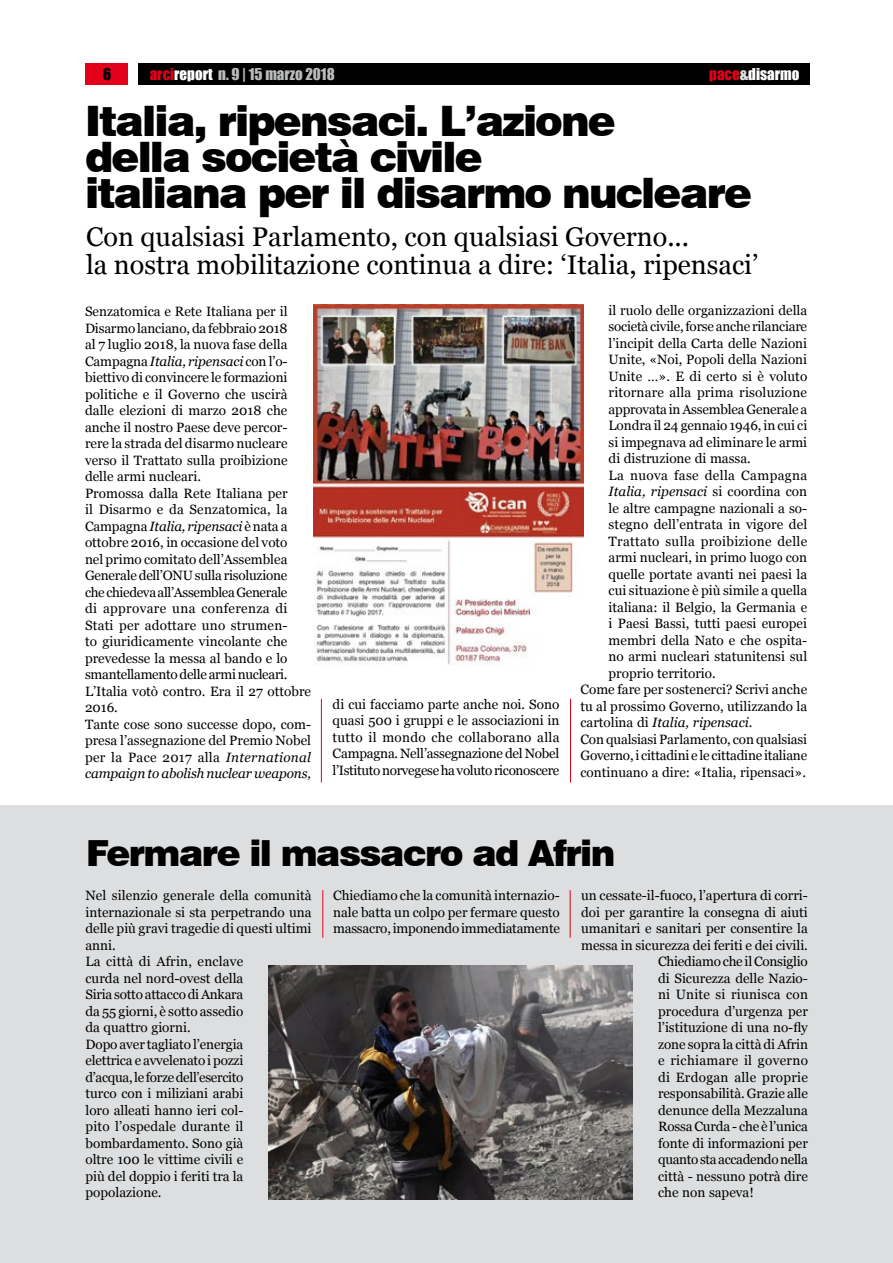
<style>
.page{position:relative;width:893px;height:1263px;background:#fff}
.page>*{position:absolute;margin:0;border:0;box-sizing:border-box;transform-origin:0 0}
.t1{font:900 42px/36px "Swiss 721 BT";letter-spacing:-.045em;color:#000}
.t2{font:900 36px "Swiss 721 BT";letter-spacing:-.045em;color:#000}
.t3{font:27px/28.5px "Georgia";color:#000}
.t4{font:15px "Impact";color:#b9bbbc}
.t5{font:15px "Impact";color:#fff}
.t6{font:15px "Impact";color:#000}
.t7{font:13.5px/16.5px "Georgia";color:#000}
.t8{font:italic 13.5px "Georgia";color:#000}
.t9{font:13.5px "Georgia";letter-spacing:.025em;color:#000}
.t10{font:13.5px "Georgia";letter-spacing:.02em;color:#000}
.t11{font:13.5px "Georgia";letter-spacing:-.025em;color:#000}
.s1{color:#e2001a}
.s2{color:#fff}
.s3{color:#dddedf}
.s4{font-style:italic}
.s5{font-style:normal}
</style>
<div class="page">
<div style="left:85px;top:64px;width:43px;height:21px;background:#e2001a"></div>
<div style="left:138px;top:64px;width:672px;height:21px;background:#000"></div>
<div style="left:0;top:806px;width:893px;height:457px;background:#dddedf"></div>
<hr style="left:321px;top:699px;width:1px;height:83px;background:#e2001a">
<hr style="left:570px;top:699px;width:1px;height:83px;background:#e2001a">
<hr style="left:322px;top:890px;width:1px;height:48px;background:#e2001a">
<img style="left:313px;top:304px;width:270px;height:361px">
<img style="left:269px;top:965px;width:364px;height:234px">
<hr style="left:570px;top:890px;width:1px;height:48px;background:#e2001a">
<p class="t6" style="left:103px;top:62px;width:10px">6</p>
<p class="t4" style="left:150px;top:62px;width:186px"><span class="s1">arci</span><span class="s2">report</span> n. 9 | 15 marzo 2018</p>
<p class="t5" style="left:709px;top:62px;width:92px"><span class="s1">pace</span><span class="s3">&amp;</span>disarmo</p>
<h1 class="t1" style="left:85px;top:103px;width:668px">Italia, ripensaci. L’azione<br>della società civile<br>italiana per il disarmo nucleare</h1>
<h3 class="t3" style="left:86px;top:223px;width:674px">Con qualsiasi Parlamento, con qualsiasi Governo...<br>la nostra mobilitazione continua a dire: ‘Italia, ripensaci’</h3>
<p class="t7" style="left:85px;top:304px;width:228px">Senzatomica e Rete Italiana per il Disarmo lanciano, da febbraio 2018<br>al 7 luglio 2018, la nuova fase della Campagna <span class="s4">Italia, ripensaci</span> con l’o&shy;biettivo di convincere le formazioni politiche e il Governo che uscirà dalle elezioni di marzo 2018 che anche il nostro Paese deve percor&shy;rere la strada del disarmo nucleare verso il Trattato sulla proibizione delle armi nucleari.<br>Promossa dalla Rete Italiana per<br>il Disarmo e da Senzatomica, la Campagna <span class="s4">Italia, ripensaci</span> è nata a ottobre 2016, in occasione del voto<br>nel primo comitato dell’Assemblea Generale dell’ONU sulla risoluzione<br>che chiedeva all’Assemblea Generale<br>di approvare una conferenza di Stati per adottare uno strumen-<br>to giuridicamente vincolante che prevedesse la messa al bando e lo smantellamento delle armi nucleari.<br>L’Italia votò contro. Era il 27 ottobre 2016.<br>Tante cose sono successe dopo, com&shy;presa l’assegnazione del Premio Nobel per la Pace 2017 alla <span class="s4">International campaign to abolish nuclear weapons,</span></p>
<p class="t7" style="left:333px;top:696px;width:228px;text-align:justify">di cui facciamo parte anche noi. Sono quasi 500 i gruppi e le associazioni in tutto il mondo che collaborano alla Campagna. Nell’assegnazione del Nobel l’Istituto norvegese ha voluto riconoscere</p>
<p class="t7" style="left:609px;top:302px;width:200px">il ruolo delle organizzazioni della</p>
<p class="t7" style="left:609px;top:318px;width:200px">società civile, forse anche rilanciare</p>
<p class="t7" style="left:609px;top:335px;width:200px">l’incipit della Carta delle Nazioni</p>
<p class="t7" style="left:609px;top:351px;width:200px">Unite, «Noi, Popoli della Nazioni</p>
<p class="t7" style="left:609px;top:368px;width:200px">Unite …». E di certo si è voluto</p>
<p class="t7" style="left:609px;top:384px;width:200px">ritornare alla prima risoluzione</p>
<p class="t7" style="left:609px;top:401px;width:200px">approvata in Assemblea Generale a</p>
<p class="t7" style="left:609px;top:417px;width:200px">Londra il 24 gennaio 1946, in cui ci</p>
<p class="t7" style="left:609px;top:434px;width:200px">si impegnava ad eliminare le armi</p>
<p class="t7" style="left:609px;top:450px;width:144px">di distruzione di massa.</p>
<p class="t9" style="left:609px;top:467px;width:200px">La nuova fase della Campagna</p>
<p class="t8" style="left:609px;top:483px;width:200px">Italia, ripensaci <span class="s5">si coordina con</span></p>
<p class="t7" style="left:609px;top:500px;width:200px">le altre campagne nazionali a so-</p>
<p class="t7" style="left:609px;top:516px;width:200px">stegno dell’entrata in vigore del</p>
<p class="t9" style="left:609px;top:533px;width:200px">Trattato sulla proibizione delle</p>
<p class="t7" style="left:609px;top:549px;width:200px">armi nucleari, in primo luogo con</p>
<p class="t7" style="left:609px;top:566px;width:200px">quelle portate avanti nei paesi la</p>
<p class="t7" style="left:609px;top:582px;width:200px">cui situazione è più simile a quella</p>
<p class="t7" style="left:609px;top:599px;width:200px">italiana: il Belgio, la Germania e</p>
<p class="t7" style="left:609px;top:615px;width:200px">i Paesi Bassi, tutti paesi europei</p>
<p class="t7" style="left:609px;top:632px;width:200px">membri della Nato e che ospita-</p>
<p class="t7" style="left:609px;top:648px;width:200px">no armi nucleari statunitensi sul</p>
<p class="t7" style="left:609px;top:665px;width:109px">proprio territorio.</p>
<p class="t7" style="left:580px;top:681px;width:228px">Come fare per sostenerci? Scrivi anche</p>
<p class="t7" style="left:580px;top:698px;width:228px">tu al prossimo Governo, utilizzando la</p>
<p class="t8" style="left:580px;top:714px;width:174px"><span class="s5">cartolina di</span> Italia, ripensaci<span class="s5">.</span></p>
<p class="t7" style="left:580px;top:731px;width:228px">Con qualsiasi Parlamento, con qualsiasi</p>
<p class="t7" style="left:580px;top:747px;width:228px">Governo, i cittadini e le cittadine italiane</p>
<p class="t7" style="left:580px;top:764px;width:227px">continuano a dire: «Italia, ripensaci».</p>
<h2 class="t2" style="left:86px;top:831px;width:531px">Fermare il massacro ad Afrin</h2>
<p class="t7" style="left:86px;top:888px;width:228px">Nel silenzio generale della comunità internazionale si sta perpetrando una delle più gravi tragedie di questi ultimi anni.<br>La città di Afrin, enclave<br>curda nel nord-ovest della<br>Siria sotto attacco di Ankara<br>da 55 giorni, è sotto assedio<br>da quattro giorni.<br>Dopo aver tagliato l’energia<br>elettrica e avvelenato i pozzi<br>d’acqua, le forze dell’esercito<br>turco con i miliziani arabi<br>loro alleati hanno ieri col-<br>pito l’ospedale durante il bombardamento. Sono già<br>oltre 100 le vittime civili e<br>più del doppio i feriti tra la popolazione.</p>
<p class="t7" style="left:333px;top:888px;width:228px;text-align:justify">Chiediamo che la comunità internazio&shy;nale batta un colpo per fermare questo massacro, imponendo immediatamente</p>
<p class="t7" style="left:581px;top:888px;width:228px">un cessate-il-fuoco, l’apertura di corri-</p>
<p class="t7" style="left:581px;top:904px;width:228px">doi per garantire la consegna di aiuti</p>
<p class="t7" style="left:581px;top:921px;width:228px">umanitari e sanitari per consentire la</p>
<p class="t7" style="left:581px;top:937px;width:228px">messa in sicurezza dei feriti e dei civili.</p>
<p class="t7" style="left:658px;top:954px;width:151px">Chiediamo che il Consiglio</p>
<p class="t7" style="left:658px;top:970px;width:151px">di Sicurezza delle Nazio-</p>
<p class="t7" style="left:658px;top:987px;width:151px">ni Unite si riunisca con</p>
<p class="t7" style="left:658px;top:1003px;width:151px">procedura d’urgenza per</p>
<p class="t7" style="left:658px;top:1020px;width:151px">l’istituzione di una no-fly</p>
<p class="t7" style="left:658px;top:1036px;width:151px">zone sopra la città di Afrin</p>
<p class="t10" style="left:658px;top:1052px;width:151px">e richiamare il governo</p>
<p class="t10" style="left:658px;top:1069px;width:151px">di Erdogan alle proprie</p>
<p class="t7" style="left:658px;top:1086px;width:151px">responsabilità. Grazie alle</p>
<p class="t7" style="left:658px;top:1102px;width:151px">denunce della Mezzaluna</p>
<p class="t7" style="left:658px;top:1119px;width:151px">Rossa Curda - che è l’unica</p>
<p class="t7" style="left:658px;top:1135px;width:151px">fonte di informazioni per</p>
<p class="t11" style="left:658px;top:1151px;width:151px">quanto sta accadendo nella</p>
<p class="t7" style="left:658px;top:1168px;width:151px">città - nessuno potrà dire</p>
<p class="t7" style="left:658px;top:1185px;width:97px">che non sapeva!</p>
</div>
